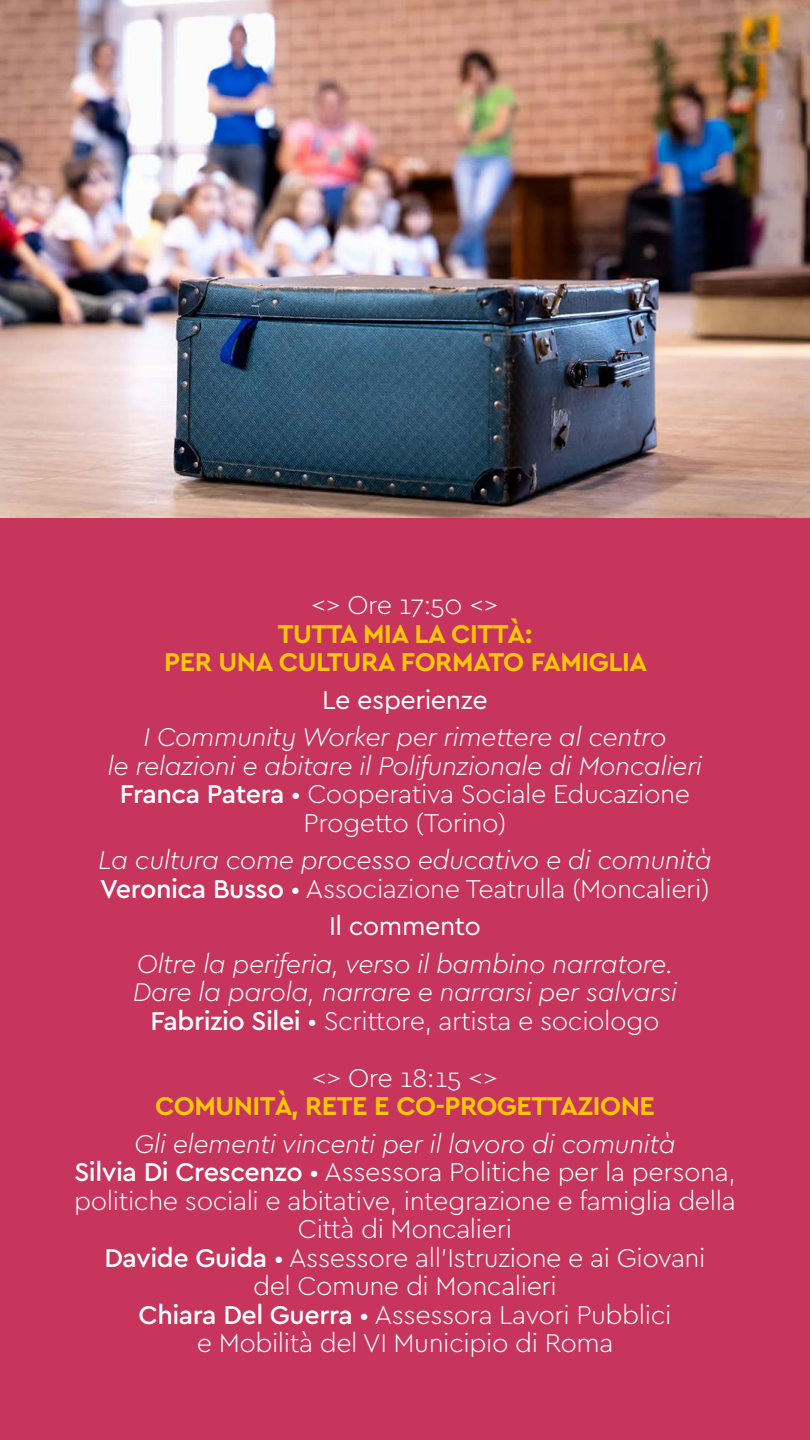
<style>
.page{position:relative;width:810px;height:1440px;background:#c7345c}
.page>*{position:absolute;margin:0;border:0;box-sizing:border-box;transform-origin:0 0}
.t1{font:italic 300 27px/28.5px "Cera Pro";letter-spacing:-.02em;color:#fff;text-align:center}
.t2{font:300 27px/28.5px "Cera Pro";letter-spacing:-.02em;color:#fff;text-align:center}
.t3{font:700 27px/28.5px "Cera Pro";letter-spacing:-.02em;color:#fdc608;text-align:center}
.t4{font:27px "Cera Pro";letter-spacing:-.02em;color:#fff}
.s1{font-weight:500;font-style:normal}
.s2{font-style:normal}
.s3{font-style:italic}
.s4{font-weight:500}
</style>
<div class="page">
<img style="left:0;top:0;width:810px;height:518px">
<p class="t2" style="left:311px;top:590px;width:189px">&lt;&gt; Ore 17:50 &lt;&gt;</p>
<p class="t3" style="left:164px;top:618px;width:485px">TUTTA MIA LA CITTÀ:<br>PER UNA CULTURA FORMATO FAMIGLIA</p>
<p class="t4" style="left:322px;top:682px;width:167px">Le esperienze</p>
<p class="t1" style="left:108px;top:722px;width:596px">I Community Worker per rimettere al centro<br>le relazioni e abitare il Polifunzionale di Moncalieri <span class="s1">Franca Patera</span> <span class="s2">• Cooperativa Sociale Educazione Progetto (Torino)</span></p>
<p class="t1" style="left:98px;top:845px;width:615px;text-align:left">La cultura come processo educativo e di comunità<br><span class="s1">Veronica Busso</span> <span class="s2">• Associazione Teatrulla (Moncalieri)</span></p>
<p class="t4" style="left:329px;top:908px;width:153px">Il commento</p>
<p class="t1" style="left:133px;top:948px;width:546px">Oltre la periferia, verso il bambino narratore.<br>Dare la parola, narrare e narrarsi per salvarsi<br><span class="s1">Fabrizio Silei</span> <span class="s2">• Scrittore, artista e sociologo</span></p>
<p class="t2" style="left:312px;top:1062px;width:188px">&lt;&gt; Ore 18:15 &lt;&gt;</p>
<p class="t3" style="left:155px;top:1091px;width:501px">COMUNITÀ, RETE E CO-PROGETTAZIONE</p>
<p class="t2" style="left:74px;top:1128px;width:663px"><span class="s3">Gli elementi vincenti per il lavoro di comunità<br></span><span class="s4">Silvia Di Crescenzo</span> • Assessora Politiche per la persona, politiche sociali e abitative, integrazione e famiglia della Città di Moncalieri<br><span class="s4">Davide Guida</span> • Assessore all’Istruzione e ai Giovani<br>del Comune di Moncalieri<br><span class="s4">Chiara Del Guerra</span> • Assessora Lavori Pubblici<br>e Mobilità del VI Municipio di Roma</p>
</div>
